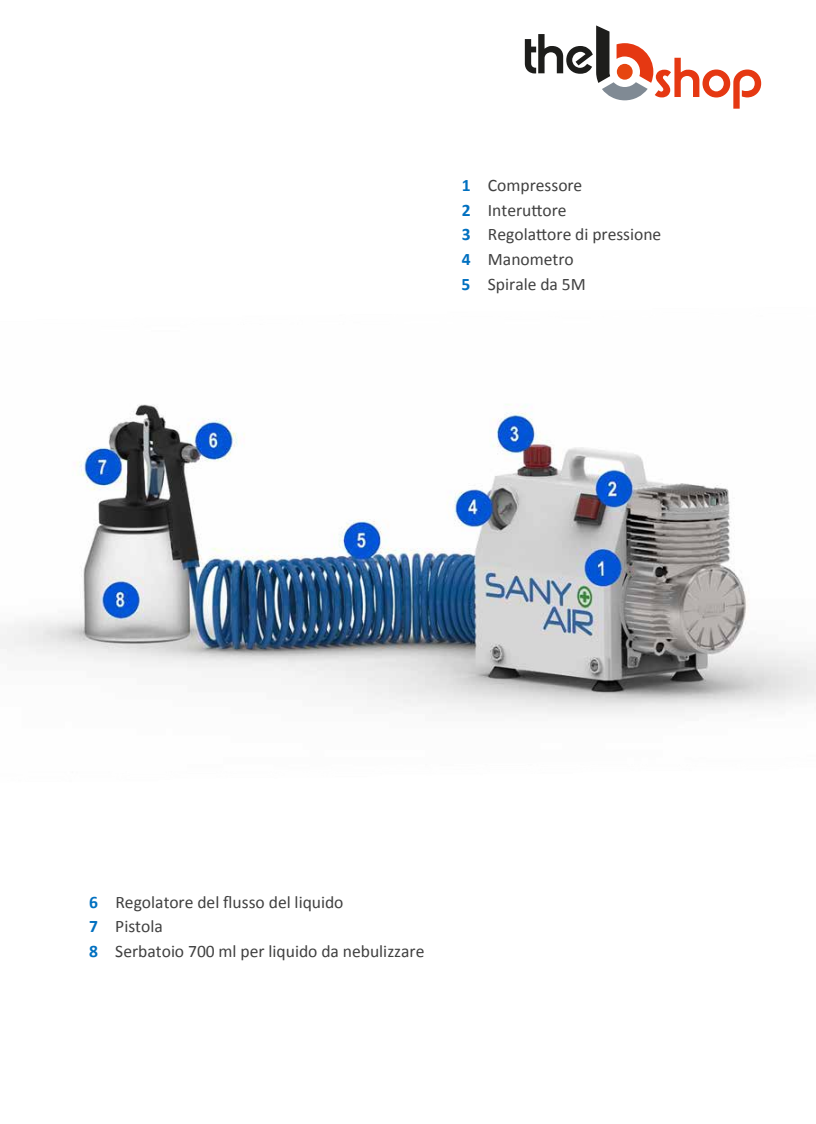
<style>
.page{position:relative;width:816px;height:1124px;background:#fff}
.page>*{position:absolute;margin:0;border:0;box-sizing:border-box;transform-origin:0 0}
.t1{font:600 54.38px "Expressa";color:#e53812}
.t2{font:600 54.38px "Expressa";color:#1d1d1b}
.t3{font:17.5px/24.6px "Calibri";color:#404040}
.s1{font-weight:700;color:#0070c0}
</style>
<div class="page">
<img style="left:0;top:404px;width:815px;height:310px">
<svg style="left:596px;top:25px;width:57px;height:75px"></svg>
<h1 class="t2" style="left:522px;top:22px;width:72px">the</h1>
<h1 class="t1" style="left:653px;top:46px;width:110px">shop</h1>
<p class="t3" style="left:461px;top:173px;width:201px"><span class="s1">1</span> Compressore<br><span class="s1">2</span> Interuttore<br><span class="s1">3</span> Regolattore di pressione<br><span class="s1">4</span> Manometro<br><span class="s1">5</span> Spirale da 5M</p>
<p class="t3" style="left:89px;top:889px;width:337px"><span class="s1">6</span> Regolatore del flusso del liquido<br><span class="s1">7</span> Pistola<br><span class="s1">8</span> Serbatoio 700 ml per liquido da nebulizzare</p>
</div>
